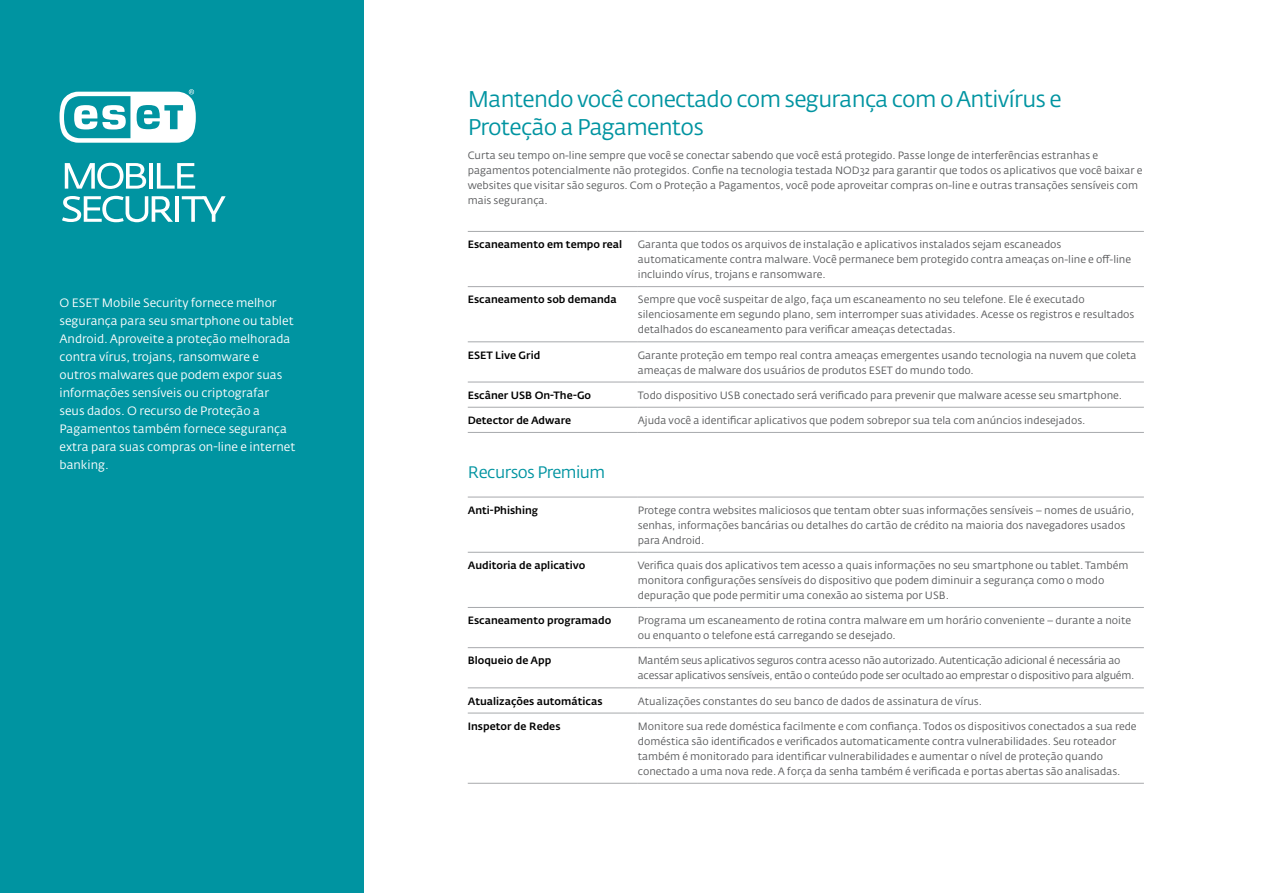
<style>
.page{position:relative;width:1263px;height:893px;background:#fff}
.page>*{position:absolute;margin:0;border:0;box-sizing:border-box;transform-origin:0 0}
.t1{font:22.5px/28.5px "Fedra Sans Alt Pro";letter-spacing:-.03em;color:#0094a1}
.t2{font:16.5px "Fedra Sans Alt Pro";letter-spacing:-.03em;color:#0094a1}
.t3{font:12px/18px "Fedra Sans Alt Pro";color:#fff}
.t4{font:10.5px/15px "Fedra Sans Alt Pro";color:#58595b}
.t5{font:500 10.5px "Fedra Sans Alt Pro";color:#000}
.t6{font:10.5px/15px "Fedra Sans Alt Pro";letter-spacing:-.02em;color:#58595b}
</style>
<div class="page">
<div style="left:0;top:0;width:364px;height:893px;background:#0094a1"></div>
<hr style="left:468px;top:231px;width:170px;height:1px;background:#a7a9ac">
<hr style="left:638px;top:231px;width:506px;height:1px;background:#a7a9ac">
<hr style="left:468px;top:286px;width:170px;height:1px;background:#a7a9ac">
<hr style="left:638px;top:286px;width:506px;height:1px;background:#a7a9ac">
<hr style="left:468px;top:342px;width:170px;height:1px;background:#a7a9ac">
<hr style="left:638px;top:342px;width:506px;height:1px;background:#a7a9ac">
<hr style="left:468px;top:382px;width:170px;height:1px;background:#a7a9ac">
<hr style="left:638px;top:382px;width:506px;height:1px;background:#a7a9ac">
<hr style="left:468px;top:407px;width:170px;height:1px;background:#a7a9ac">
<hr style="left:638px;top:407px;width:506px;height:1px;background:#a7a9ac">
<hr style="left:468px;top:432px;width:170px;height:1px;background:#a7a9ac">
<hr style="left:638px;top:432px;width:506px;height:1px;background:#a7a9ac">
<hr style="left:468px;top:497px;width:170px;height:1px;background:#a7a9ac">
<hr style="left:638px;top:497px;width:506px;height:1px;background:#a7a9ac">
<hr style="left:468px;top:552px;width:170px;height:1px;background:#a7a9ac">
<hr style="left:638px;top:552px;width:506px;height:1px;background:#a7a9ac">
<hr style="left:468px;top:607px;width:170px;height:1px;background:#a7a9ac">
<hr style="left:638px;top:607px;width:506px;height:1px;background:#a7a9ac">
<hr style="left:468px;top:647px;width:170px;height:1px;background:#a7a9ac">
<hr style="left:638px;top:647px;width:506px;height:1px;background:#a7a9ac">
<hr style="left:468px;top:688px;width:170px;height:1px;background:#a7a9ac">
<hr style="left:638px;top:688px;width:506px;height:1px;background:#a7a9ac">
<hr style="left:468px;top:713px;width:170px;height:1px;background:#a7a9ac">
<hr style="left:638px;top:713px;width:506px;height:1px;background:#a7a9ac">
<hr style="left:468px;top:783px;width:170px;height:1px;background:#a7a9ac">
<hr style="left:638px;top:783px;width:506px;height:1px;background:#a7a9ac">
<svg style="left:65px;top:163px;width:81px;height:26px"></svg>
<hr style="left:149px;top:163px;width:4px;height:26px;background:#fff">
<svg style="left:157px;top:163px;width:38px;height:26px"></svg>
<svg style="left:62px;top:196px;width:111px;height:26px"></svg>
<hr style="left:176px;top:196px;width:3px;height:26px;background:#fff">
<svg style="left:182px;top:196px;width:44px;height:26px"></svg>
<svg style="left:60px;top:89px;width:136px;height:54px"></svg>
<p class="t3" style="left:60px;top:294px;width:237px">O ESET Mobile Security fornece melhor segurança para seu smartphone ou tablet Android. Aproveite a proteção melhorada contra vírus, trojans, ransomware e outros malwares que podem expor suas informações sensíveis ou criptografar seus dados. O recurso de Proteção a Pagamentos também fornece segurança extra para suas compras on-line e internet banking.</p>
<h1 class="t1" style="left:468px;top:85px;width:595px">Mantendo você conectado com segurança com o Antivírus e<br>Proteção a Pagamentos</h1>
<p class="t4" style="left:468px;top:148px;width:676px">Curta seu tempo on-line sempre que você se conectar sabendo que você está protegido. Passe longe de interferências estranhas e pagamentos potencialmente não protegidos. Confie na tecnologia testada NOD32 para garantir que todos os aplicativos que você baixar e websites que visitar são seguros. Com o Proteção a Pagamentos, você pode aproveitar compras on-line e outras transações sensíveis com mais segurança.</p>
<p class="t5" style="left:468px;top:238px;width:156px">Escaneamento em tempo real</p>
<p class="t4" style="left:638px;top:237px;width:495px">Garanta que todos os arquivos de instalação e aplicativos instalados sejam escaneados automaticamente contra malware. Você permanece bem protegido contra ameaças on-line e off-line incluindo vírus, trojans e ransomware.</p>
<p class="t5" style="left:468px;top:293px;width:151px">Escaneamento sob demanda</p>
<p class="t4" style="left:638px;top:292px;width:498px">Sempre que você suspeitar de algo, faça um escaneamento no seu telefone. Ele é executado silenciosamente em segundo plano, sem interromper suas atividades. Acesse os registros e resultados detalhados do escaneamento para verificar ameaças detectadas.</p>
<p class="t5" style="left:468px;top:348px;width:74px">ESET Live Grid</p>
<p class="t4" style="left:638px;top:347px;width:500px">Garante proteção em tempo real contra ameaças emergentes usando tecnologia na nuvem que coleta ameaças de malware dos usuários de produtos ESET do mundo todo.</p>
<p class="t5" style="left:468px;top:388px;width:125px">Escâner USB On-The-Go</p>
<p class="t4" style="left:638px;top:388px;width:486px">Todo dispositivo USB conectado será verificado para prevenir que malware acesse seu smartphone.</p>
<p class="t5" style="left:468px;top:414px;width:105px">Detector de Adware</p>
<p class="t4" style="left:638px;top:413px;width:449px">Ajuda você a identificar aplicativos que podem sobrepor sua tela com anúncios indesejados.</p>
<h2 class="t2" style="left:468px;top:462px;width:139px">Recursos Premium</h2>
<p class="t5" style="left:468px;top:503px;width:72px">Anti-Phishing</p>
<p class="t4" style="left:638px;top:503px;width:498px">Protege contra websites maliciosos que tentam obter suas informações sensíveis – nomes de usuário, senhas, informações bancárias ou detalhes do cartão de crédito na maioria dos navegadores usados para Android.</p>
<p class="t5" style="left:468px;top:559px;width:119px">Auditoria de aplicativo</p>
<p class="t4" style="left:638px;top:558px;width:492px">Verifica quais dos aplicativos tem acesso a quais informações no seu smartphone ou tablet. Também monitora configurações sensíveis do dispositivo que podem diminuir a segurança como o modo depuração que pode permitir uma conexão ao sistema por USB.</p>
<p class="t5" style="left:468px;top:614px;width:145px">Escaneamento programado</p>
<p class="t4" style="left:638px;top:613px;width:495px">Programa um escaneamento de rotina contra malware em um horário conveniente – durante a noite ou enquanto o telefone está carregando se desejado.</p>
<p class="t5" style="left:468px;top:654px;width:85px">Bloqueio de App</p>
<p class="t6" style="left:638px;top:653px;width:498px">Mantém seus aplicativos seguros contra acesso não autorizado. Autenticação adicional é necessária ao acessar aplicativos sensíveis, então o conteúdo pode ser ocultado ao emprestar o dispositivo para alguém.</p>
<p class="t5" style="left:468px;top:694px;width:136px">Atualizações automáticas</p>
<p class="t4" style="left:638px;top:693px;width:346px">Atualizações constantes do seu banco de dados de assinatura de vírus.</p>
<p class="t5" style="left:468px;top:719px;width:94px">Inspetor de Redes</p>
<p class="t4" style="left:638px;top:719px;width:500px">Monitore sua rede doméstica facilmente e com confiança. Todos os dispositivos conectados a sua rede doméstica são identificados e verificados automaticamente contra vulnerabilidades. Seu roteador também é monitorado para identificar vulnerabilidades e aumentar o nível de proteção quando conectado a uma nova rede. A força da senha também é verificada e portas abertas são analisadas.</p>
</div>
